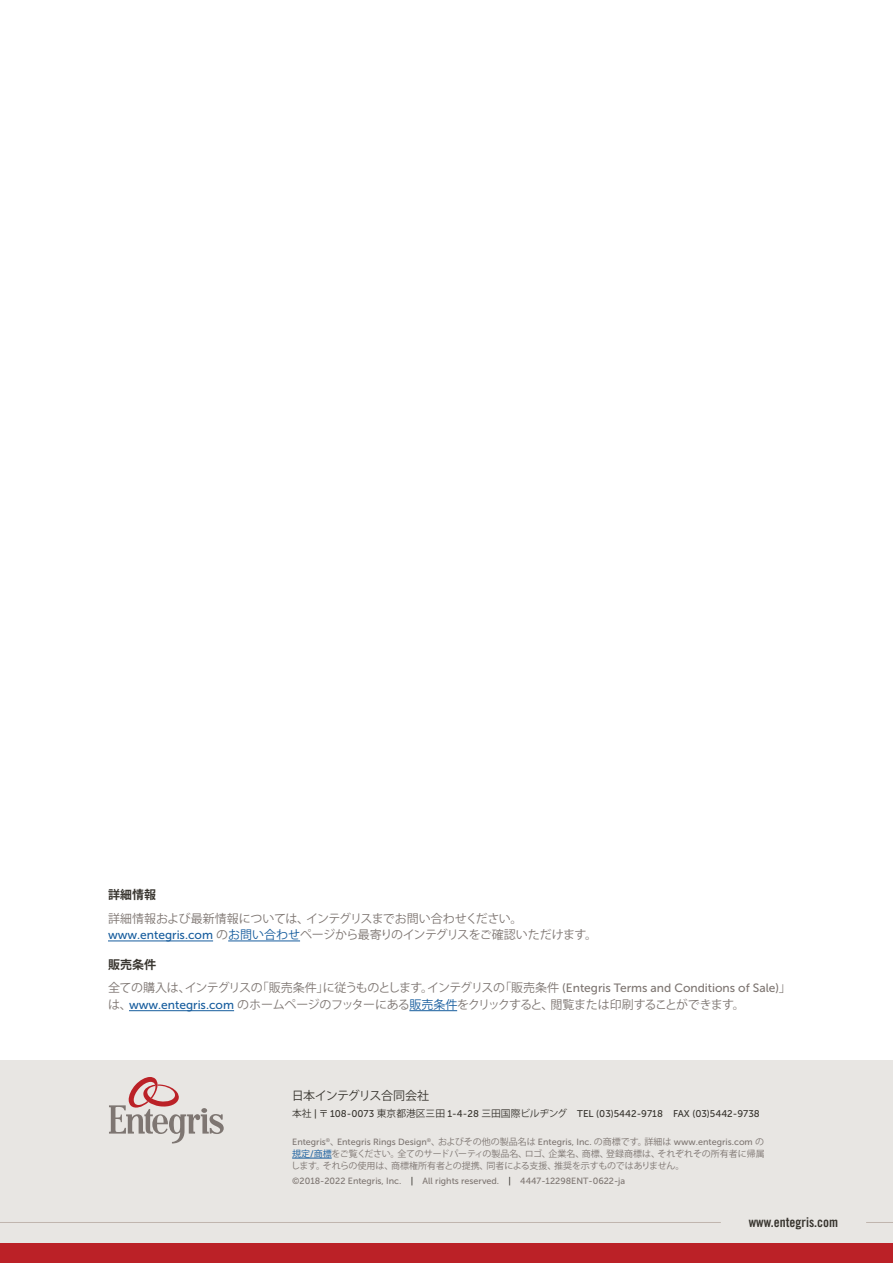
<style>
.page{position:relative;width:893px;height:1263px;background:#fff}
.page>*{position:absolute;margin:0;border:0;box-sizing:border-box;transform-origin:0 0}
.t1{font:13.5px "Trade Gothic LT Std Bd Cn 20";color:#38352f}
.t2{font:12px/23.2px "Koz Go Pro";letter-spacing:-.04em;color:#7e7672}
.t3{font:12px/16.5px "Koz Go Pro";letter-spacing:-.01em;color:#7e7672}
.t4{font:12px "Koz Go Pro";letter-spacing:-.04em;color:#38352f}
.t5{font:700 12px "Koz Go Pro";color:#38352f}
.t6{font:9.75px "Museo Sans 500";color:#38352f}
.t7{font:9px "Museo Sans 500";color:#7e7672}
.t8{font:9px/12px "Koz Go Pro";letter-spacing:-.01em;color:#7e7672}
.s1{font-family:"Museo Sans 500";color:#175d9e}
.s2{color:#175d9e}
.s3{font-weight:700;color:#38352f}
.s4{font-family:"Museo Sans 500"}
.s5{font-family:"Koz Go Pro"}
.s6{color:#38352f}
</style>
<div class="page">
<div style="left:0;top:1060px;width:893px;height:203px;background:#e8e6e3"></div>
<div style="left:0;top:1243px;width:893px;height:20px;background:#bb2127"></div>
<hr style="left:108px;top:941px;width:105px;height:1px;background:#175d9e">
<hr style="left:228px;top:941px;width:72px;height:1px;background:#175d9e">
<hr style="left:129px;top:1010px;width:105px;height:1px;background:#175d9e">
<hr style="left:409px;top:1010px;width:48px;height:1px;background:#175d9e">
<hr style="left:292px;top:1158px;width:40px;height:1px;background:#175d9e">
<svg style="left:109px;top:1077px;width:115px;height:66px"></svg>
<svg style="left:866px;top:1222px;width:27px;height:1px"></svg>
<hr style="left:0;top:1222px;width:721px;height:1px;background:#c0b5ae">
<h2 class="t5" style="left:108px;top:887px;width:49px">詳細情報</h2>
<h2 class="t3" style="left:108px;top:910px;width:491px">詳細情報および最新情報については、インテグリスまでお問い合わせください。<span class="s1">www.entegris.com</span> の<span class="s2">お問い合わせ</span>ページから最寄りのインテグリスをご確認いただけます。</h2>
<h2 class="t2" style="left:108px;top:953px;width:684px"><span class="s3">販売条件<br></span>全ての購入は、インテグリスの「販売条件」に従うものとします。インテグリスの「販売条件 <span class="s4">(Entegris Terms and Conditions of Sale)</span>」</h2>
<h2 class="t2" style="left:108px;top:993px;width:638px">は、<span class="s1">www.entegris.com</span> のホームページのフッターにある<span class="s2">販売条件</span>をクリックすると、閲覧または印刷することができます。</h2>
<h2 class="t4" style="left:292px;top:1087px;width:139px">日本インテグリス合同会社</h2>
<p class="t6" style="left:292px;top:1108px;width:469px"><span class="s5">本社</span> | <span class="s5">〒</span> 108-0073 <span class="s5">東京都港区三田</span> 1-4-28 <span class="s5">三田国際ビルヂング</span> TEL (03)5442-9718 FAX (03)5442-9738</p>
<p class="t7" style="left:292px;top:1137px;width:473px">Entegris<sup>®</sup><span class="s5">、</span>Entegris Rings Design<sup>®</sup><span class="s5">、およびその他の製品名は</span> Entegris, Inc. <span class="s5">の商標です。詳細は</span> www.entegris.com <span class="s5">の</span></p>
<p class="t8" style="left:291px;top:1148px;width:475px"><span class="s2">規定</span><span class="s1">/</span><span class="s2">商標</span>をご覧ください。全てのサードパーティの製品名、ロゴ、企業名、商標、登録商標は、それぞれその所有者に帰属します。それらの使用は、商標権所有者との提携、同者による支援、推奨を示すものではありません。</p>
<p class="t7" style="left:292px;top:1176px;width:335px">©2018-2022 Entegris, Inc. <span class="s6">|</span> All rights reserved. <span class="s6">|</span> 4447-12298ENT-0622-ja</p>
<h1 class="t1" style="left:749px;top:1214px;width:91px">www.entegris.com</h1>
</div>
